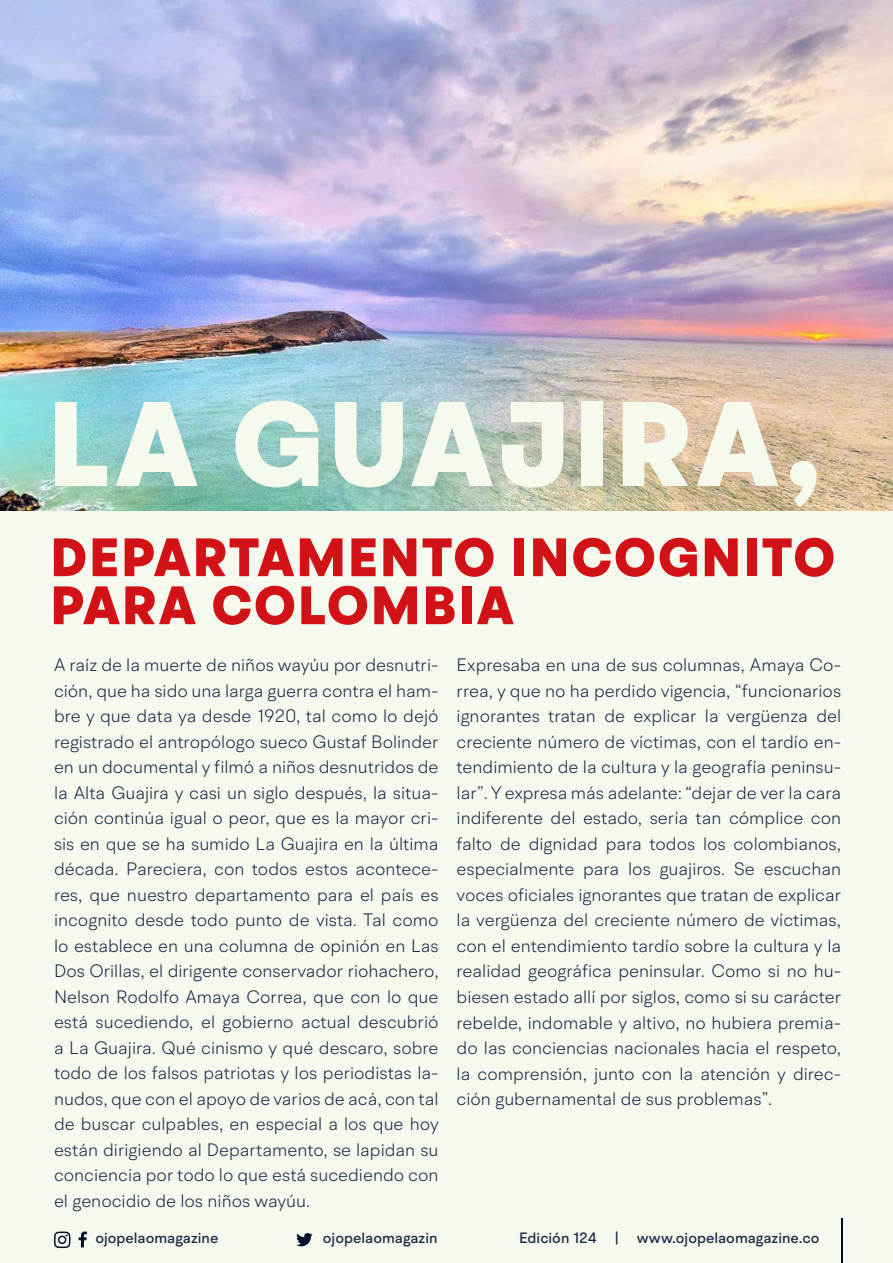
<style>
.page{position:relative;width:893px;height:1263px;background:#f6f9ee}
.page>*{position:absolute;margin:0;border:0;box-sizing:border-box;transform-origin:0 0}
.t1{font:900 120px "BR Hendrix";letter-spacing:.03em;color:#f5faed}
.t2{font:900 54px/48px "BR Hendrix";letter-spacing:.035em;color:#d11217}
.t3{font:300 18px/25.5px "BR Hendrix";color:#1b2943;text-align:justify}
.t4{font:500 15px "BR Hendrix";color:#1b2943}
</style>
<div class="page">
<svg style="left:296px;top:1233px;width:17px;height:13px"></svg>
<svg style="left:79px;top:1231px;width:8px;height:16px"></svg>
<svg style="left:54px;top:1231px;width:17px;height:17px"></svg>
<hr style="left:841px;top:1219px;width:1px;height:44px;background:#000f2b">
<img style="left:0;top:0;width:893px;height:510px">
<h1 class="t1" style="left:47px;top:369px;width:775px">LA GUAJIRA,</h1>
<h2 class="t2" style="left:50px;top:535px;width:786px">DEPARTAMENTO INCOGNITO<br>PARA COLOMBIA</h2>
<p class="t3" style="left:54px;top:652px;width:386px">A raíz de la muerte de niños wayúu por desnutri&shy;ción, que ha sido una larga guerra contra el ham&shy;bre y que data ya desde 1920, tal como lo dejó registrado el antropólogo sueco Gustaf Bolinder en un documental y filmó a niños desnutridos de la Alta Guajira y casi un siglo después, la situa&shy;ción continúa igual o peor, que es la mayor cri&shy;sis en que se ha sumido La Guajira en la última década. Pareciera, con todos estos acontece&shy;res, que nuestro departamento para el país es incognito desde todo punto de vista. Tal como lo establece en una columna de opinión en Las Dos Orillas, el dirigente conservador riohachero, Nelson Rodolfo Amaya Correa, que con lo que está sucediendo, el gobierno actual descubrió a La Guajira. Qué cinismo y qué descaro, sobre todo de los falsos patriotas y los periodistas la&shy;nudos, que con el apoyo de varios de acá, con tal de buscar culpables, en especial a los que hoy están dirigiendo al Departamento, se lapidan su conciencia por todo lo que está sucediendo con el genocidio de los niños wayúu.</p>
<p class="t3" style="left:457px;top:652px;width:386px">Expresaba en una de sus columnas, Amaya Co&shy;rrea, y que no ha perdido vigencia, “funcionarios ignorantes tratan de explicar la vergüenza del creciente número de víctimas, con el tardío en&shy;tendimiento de la cultura y la geografía peninsu&shy;lar”. Y expresa más adelante: “dejar de ver la cara indiferente del estado, sería tan cómplice con falto de dignidad para todos los colombianos, especialmente para los guajiros. Se escuchan voces oficiales ignorantes que tratan de explicar la vergüenza del creciente número de víctimas, con el entendimiento tardío sobre la cultura y la realidad geográfica peninsular. Como si no hu&shy;biesen estado allí por siglos, como si su carácter rebelde, indomable y altivo, no hubiera premia&shy;do las conciencias nacionales hacia el respeto, la comprensión, junto con la atención y direc&shy;ción gubernamental de sus problemas”.</p>
<p class="t4" style="left:95px;top:1229px;width:125px">ojopelaomagazine</p>
<p class="t4" style="left:323px;top:1229px;width:116px">ojopelaomagazin</p>
<p class="t4" style="left:519px;top:1229px;width:302px">Edición 124 | www.ojopelaomagazine.co</p>
</div>
